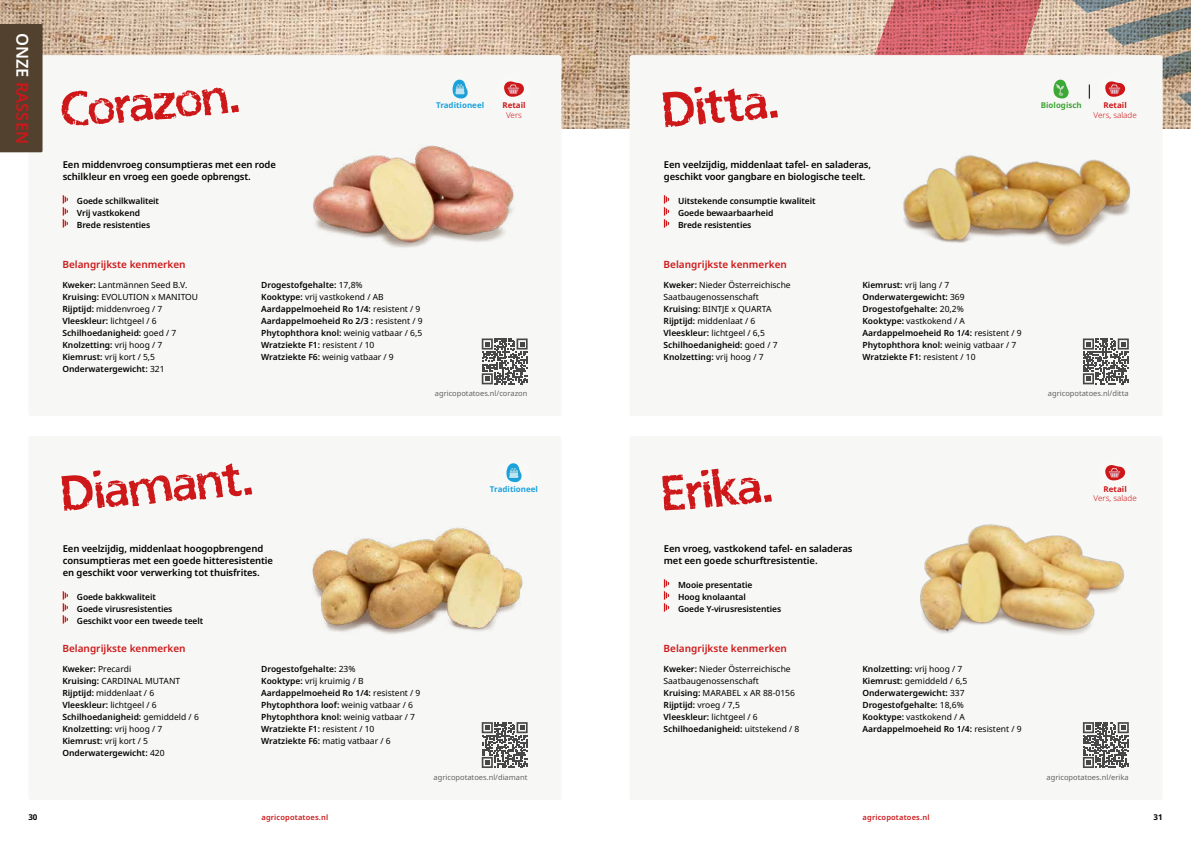
<style>
.page{position:relative;width:1191px;height:842px;background:#fff}
.page>*{position:absolute;margin:0;border:0;box-sizing:border-box;transform-origin:0 0}
.t1{font:50px "Agrico Tuberosum";color:#cd1719}
.t2{font:600 16.5px "Noto Sans";color:#cd1719}
.t3{font:600 10px "Noto Sans";color:#cd1719}
.t4{font:600 9.5px/12px "Noto Sans";letter-spacing:-.01em;color:#000}
.t5{font:600 8.5px/12px "Noto Sans";color:#000}
.t6{font:8.5px/12px "Noto Sans";color:#000}
.t7{font:300 8px "Noto Sans";color:#cd1719}
.t8{font:700 8px "Noto Sans";color:#1ba2dd}
.t9{font:700 8px "Noto Sans";color:#cd1719}
.t10{font:700 8px "Noto Sans";color:#3fa535}
.t11{font:700 8px "Noto Sans";color:#000}
.t12{font:7.5px "Noto Sans";color:#646363}
.t13{font:600 7.5px "Noto Sans";letter-spacing:.02em;color:#cd1719}
.s1{color:#fff}
.s2{font-weight:400}
.s3{font-weight:600}
</style>
<div class="page">
<div style="left:28px;top:436px;width:533px;height:364px;background:#f7f7f5;border-radius:3px"></div>
<img style="left:0;top:0;width:759px;height:128px">
<svg style="left:759px;top:0;width:241px;height:55px;background:#d2928a"></svg>
<div style="left:28px;top:55px;width:533px;height:361px;background:#f7f7f5;border-radius:3px"></div>
<div style="left:629px;top:55px;width:533px;height:361px;background:#f7f7f5;border-radius:3px"></div>
<div style="left:629px;top:436px;width:533px;height:364px;background:#f7f7f5;border-radius:3px"></div>
<div style="left:0;top:24px;width:43px;height:128px;background:#51412e"></div>
<svg style="left:504px;top:81px;width:20px;height:16px"></svg>
<svg style="left:452px;top:79px;width:16px;height:20px"></svg>
<svg style="left:63px;top:195px;width:5px;height:33px"></svg>
<div style="left:478px;top:335px;width:53px;height:52px;background:linear-gradient(to right,#f7f7f5,#f7f7f5)"></div>
<svg style="left:482px;top:338px;width:45px;height:46px"></svg>
<svg style="left:506px;top:463px;width:16px;height:19px"></svg>
<svg style="left:63px;top:591px;width:5px;height:33px"></svg>
<div style="left:478px;top:719px;width:53px;height:52px;background:linear-gradient(to right,#f7f7f5,#f7f7f5)"></div>
<svg style="left:482px;top:722px;width:45px;height:46px"></svg>
<svg style="left:1000px;top:0;width:191px;height:128px"></svg>
<svg style="left:664px;top:195px;width:5px;height:33px"></svg>
<div style="left:1079px;top:335px;width:53px;height:52px;background:linear-gradient(to right,#f7f7f5,#f7f7f5)"></div>
<svg style="left:1083px;top:338px;width:45px;height:46px"></svg>
<svg style="left:1105px;top:465px;width:20px;height:15px"></svg>
<svg style="left:664px;top:579px;width:5px;height:33px"></svg>
<div style="left:1079px;top:719px;width:53px;height:52px;background:linear-gradient(to right,#f7f7f5,#f7f7f5)"></div>
<svg style="left:1083px;top:722px;width:45px;height:46px"></svg>
<img style="left:313px;top:145px;width:201px;height:103px">
<img style="left:312px;top:527px;width:211px;height:107px">
<img style="left:903px;top:155px;width:228px;height:91px">
<img style="left:920px;top:524px;width:204px;height:111px">
<h2 class="t2" style="left:32px;top:33px;width:113px;rotate:90deg"><span class="s1">ONZE</span> RASSEN</h2>
<h1 class="t1" style="left:57px;top:79px;width:181px;rotate:-5deg">Corazon.</h1>
<p class="t8" style="left:436px;top:101px;width:50px">Traditioneel</p>
<p class="t9" style="left:502px;top:101px;width:25px">Retail</p>
<p class="t7" style="left:506px;top:110px;width:17px">Vers</p>
<p class="t4" style="left:63px;top:159px;width:215px">Een middenvroeg consumptieras met een rode schilkleur en vroeg een goede opbrengst.</p>
<p class="t5" style="left:77px;top:195px;width:84px">Goede schilkwaliteit<br>Vrij vastkokend<br>Brede resistenties</p>
<p class="t3" style="left:62px;top:259px;width:125px">Belangrijkste kenmerken</p>
<p class="t5" style="left:62px;top:279px;width:137px">Kweker: <span class="s2">Lantmännen Seed B.V.<br></span>Kruising: <span class="s2">EVOLUTION x MANITOU<br></span>Rijptijd: <span class="s2">middenvroeg / 7<br></span>Vleeskleur: <span class="s2">lichtgeel / 6<br></span>Schilhoedanigheid: <span class="s2">goed / 7<br></span>Knolzetting: <span class="s2">vrij hoog / 7<br></span>Kiemrust: <span class="s2">vrij kort / 5,5<br></span>Onderwatergewicht: <span class="s2">321</span></p>
<p class="t5" style="left:261px;top:279px;width:163px">Drogestofgehalte: <span class="s2">17,8%<br></span>Kooktype: <span class="s2">vrij vastkokend / AB </span>Aardappelmoeheid Ro 1/4: <span class="s2">resistent / 9<br></span>Aardappelmoeheid Ro 2/3 : <span class="s2">resistent / 9<br></span>Phytophthora knol: <span class="s2">weinig vatbaar / 6,5<br></span>Wratziekte F1: <span class="s2">resistent / 10<br></span>Wratziekte F6: <span class="s2">weinig vatbaar / 9</span></p>
<p class="t12" style="left:435px;top:388px;width:94px">agricopotatoes.nl/corazon</p>
<h1 class="t1" style="left:57px;top:463px;width:194px;rotate:-5deg">Diamant.</h1>
<p class="t4" style="left:63px;top:543px;width:212px">Een veelzijdig, middenlaat hoogopbrengend consumptieras met een goede hitteresistentie en geschikt voor verwerking tot thuisfrites.</p>
<p class="t5" style="left:77px;top:591px;width:128px">Goede bakkwaliteit<br>Goede virusresistenties<br>Geschikt voor een tweede teelt</p>
<p class="t3" style="left:62px;top:643px;width:125px">Belangrijkste kenmerken</p>
<p class="t5" style="left:62px;top:663px;width:138px">Kweker: <span class="s2">Precardi<br></span>Kruising: <span class="s2">CARDINAL MUTANT<br></span>Rijptijd: <span class="s2">middenlaat / 6<br></span>Vleeskleur: <span class="s2">lichtgeel / 6<br></span>Schilhoedanigheid: <span class="s2">gemiddeld / 6<br></span>Knolzetting: <span class="s2">vrij hoog / 7<br></span>Kiemrust: <span class="s2">vrij kort / 5<br></span>Onderwatergewicht: <span class="s2">420</span></p>
<p class="t5" style="left:261px;top:663px;width:161px">Drogestofgehalte: <span class="s2">23%<br></span>Kooktype: <span class="s2">vrij kruimig / B<br></span>Aardappelmoeheid Ro 1/4: <span class="s2">resistent / 9<br></span>Phytophthora loof: <span class="s2">weinig vatbaar / 6<br></span>Phytophthora knol: <span class="s2">weinig vatbaar / 7<br></span>Wratziekte F1: <span class="s2">resistent / 10<br></span>Wratziekte F6: <span class="s2">matig vatbaar / 6</span></p>
<p class="t8" style="left:490px;top:484px;width:50px">Traditioneel</p>
<p class="t12" style="left:433px;top:772px;width:95px">agricopotatoes.nl/diamant</p>
<h1 class="t1" style="left:658px;top:79px;width:119px;rotate:-5deg">Ditta.</h1>
<p class="t4" style="left:664px;top:159px;width:209px">Een veelzijdig, middenlaat tafel- en saladeras, geschikt voor gangbare en biologische teelt.</p>
<p class="t5" style="left:678px;top:195px;width:139px">Uitstekende consumptie kwaliteit<br>Goede bewaarbaarheid<br>Brede resistenties</p>
<p class="t3" style="left:663px;top:259px;width:125px">Belangrijkste kenmerken</p>
<p class="t6" style="left:663px;top:279px;width:129px"><span class="s3">Kweker:</span> Nieder Österreichische<br>Saatbaugenossenschaft<br><span class="s3">Kruising:</span> BINTJE x QUARTA<br><span class="s3">Rijptijd:</span> middenlaat / 6<br><span class="s3">Vleeskleur:</span> lichtgeel / 6,5<br><span class="s3">Schilhoedanigheid:</span> goed / 7<br><span class="s3">Knolzetting:</span> vrij hoog / 7</p>
<p class="t5" style="left:862px;top:279px;width:161px">Kiemrust: <span class="s2">vrij lang / 7<br></span>Onderwatergewicht: <span class="s2">369<br></span>Drogestofgehalte: <span class="s2">20,2%<br></span>Kooktype: <span class="s2">vastkokend / A<br></span>Aardappelmoeheid Ro 1/4: <span class="s2">resistent / 9<br></span>Phytophthora knol: <span class="s2">weinig vatbaar / 7<br></span>Wratziekte F1: <span class="s2">resistent / 10</span></p>
<p class="t10" style="left:1040px;top:101px;width:43px">Biologisch</p>
<p class="t9" style="left:1103px;top:101px;width:25px">Retail</p>
<p class="t7" style="left:1093px;top:110px;width:45px">Vers, salade</p>
<p class="t12" style="left:1048px;top:388px;width:82px">agricopotatoes.nl/ditta</p>
<h1 class="t1" style="left:658px;top:463px;width:113px;rotate:-5deg">Erika.</h1>
<p class="t4" style="left:664px;top:543px;width:190px">Een vroeg, vastkokend tafel- en saladeras met een goede schurftresistentie.</p>
<p class="t5" style="left:678px;top:579px;width:105px">Mooie presentatie<br>Hoog knolaantal<br>Goede Y-virusresistenties</p>
<p class="t3" style="left:663px;top:643px;width:125px">Belangrijkste kenmerken</p>
<p class="t6" style="left:663px;top:663px;width:137px"><span class="s3">Kweker:</span> Nieder Österreichische<br>Saatbaugenossenschaft<br><span class="s3">Kruising:</span> MARABEL x AR 88-0156<br><span class="s3">Rijptijd:</span> vroeg / 7,5<br><span class="s3">Vleeskleur:</span> lichtgeel / 6<br><span class="s3">Schilhoedanigheid:</span> uitstekend / 8</p>
<p class="t5" style="left:862px;top:663px;width:161px">Knolzetting: <span class="s2">vrij hoog / 7<br></span>Kiemrust: <span class="s2">gemiddeld / 6,5<br></span>Onderwatergewicht: <span class="s2">337<br></span>Drogestofgehalte: <span class="s2">18,6%<br></span>Kooktype: <span class="s2">vastkokend / A<br></span>Aardappelmoeheid Ro 1/4: <span class="s2">resistent / 9</span></p>
<p class="t9" style="left:1103px;top:484px;width:25px">Retail</p>
<p class="t7" style="left:1093px;top:494px;width:45px">Vers, salade</p>
<p class="t12" style="left:1046px;top:772px;width:83px">agricopotatoes.nl/erika</p>
<p class="t11" style="left:28px;top:813px;width:11px">30</p>
<p class="t13" style="left:261px;top:813px;width:68px">agricopotatoes.nl</p>
<p class="t13" style="left:862px;top:813px;width:68px">agricopotatoes.nl</p>
<p class="t11" style="left:1153px;top:813px;width:11px">31</p>
</div>
